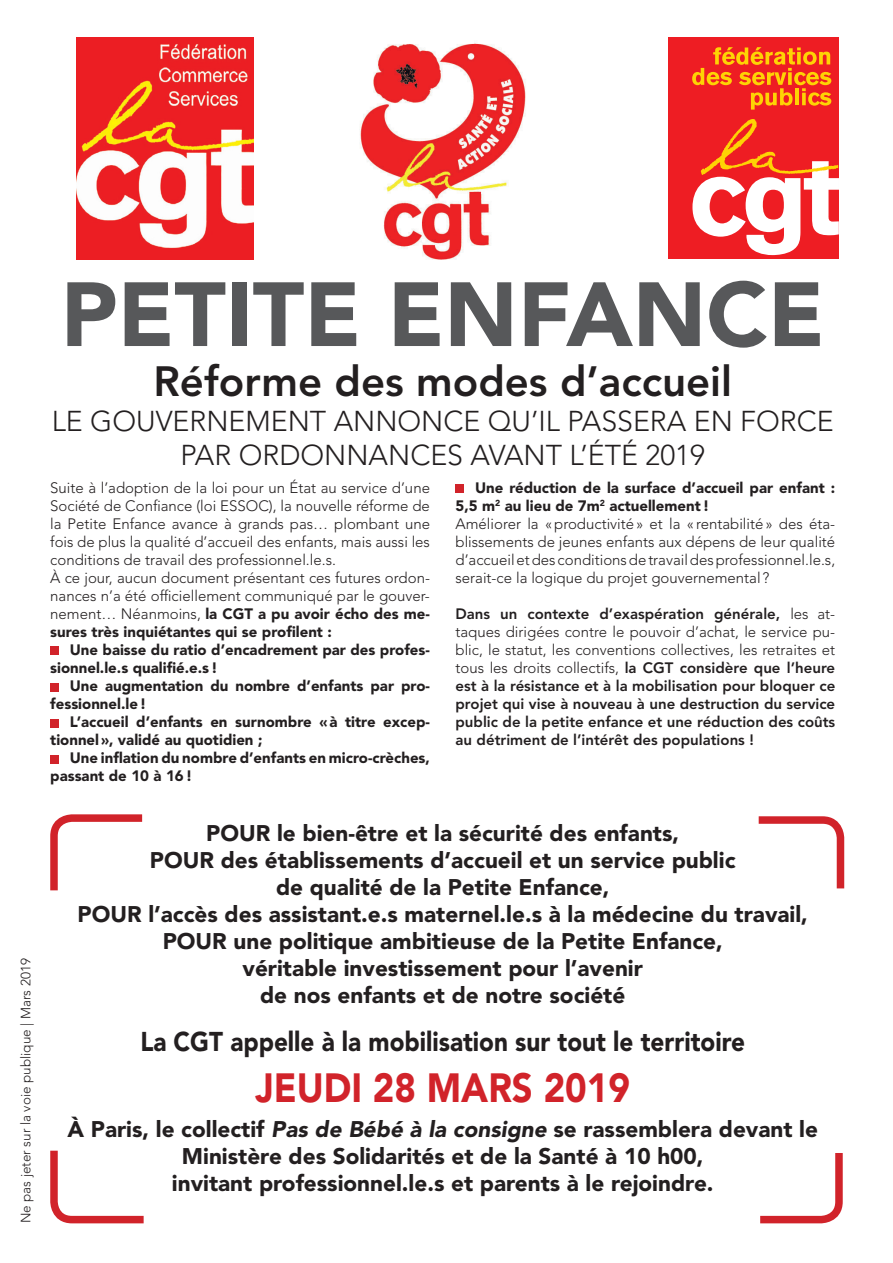
<style>
.page{position:relative;width:893px;height:1263px;background:#fff}
.page>*{position:absolute;margin:0;border:0;box-sizing:border-box;transform-origin:0 0}
.t1{font:900 90px "Avenir LT Std";color:#57585a}
.t2{font:800 42px "Avenir LT Std";color:#231f20}
.t3{font:900 40.5px "Avenir LT Std";color:#d1232a;scale:.9 1}
.t4{font:300 28.5px/34.2px "Avenir LT Std";color:#231f20;text-align:center}
.t5{font:900 27px "Avenir LT Std";color:#231f20;scale:.9 1}
.t6{font:900 22.5px/27px "Avenir LT Std";color:#231f20;text-align:center}
.t7{font:300 15px/18px "Avenir LT Std";color:#231f20}
.t8{font:800 15px/18px "Avenir LT Std";color:#231f20;text-align:justify}
.t9{font:900 15px/18px "Avenir LT Std";color:#231f20}
.t10{font:300 13.5px "Avenir LT Std";color:#231f20}
.s1{font-weight:900}
.s2{font-weight:300}
.s3{font-style:italic}
</style>
<div class="page">
<div style="left:50px;top:646px;width:9px;height:9px;background:#d1232a"></div>
<div style="left:50px;top:682px;width:9px;height:9px;background:#d1232a"></div>
<div style="left:50px;top:718px;width:9px;height:9px;background:#d1232a"></div>
<div style="left:50px;top:754px;width:9px;height:9px;background:#d1232a"></div>
<div style="left:455px;top:484px;width:9px;height:9px;background:#d1232a"></div>
<svg style="left:50px;top:814px;width:93px;height:77px"></svg>
<svg style="left:50px;top:1150px;width:94px;height:74px"></svg>
<svg style="left:758px;top:816px;width:87px;height:73px"></svg>
<svg style="left:760px;top:1153px;width:83px;height:71px"></svg>
<img style="left:360px;top:43px;width:166px;height:217px">
<img style="left:77px;top:38px;width:176px;height:221px">
<div style="left:668px;top:38px;width:170px;height:221px;background:#ee1d23"></div>
<svg style="left:692px;top:119px;width:147px;height:136px"></svg>
<svg style="left:692px;top:47px;width:139px;height:63px"></svg>
<p class="t10" style="left:18px;top:1223px;width:266px;rotate:-90deg">Ne pas jeter sur la voie publique | Mars 2019</p>
<h1 class="t1" style="left:61px;top:260px;width:765px">PETITE ENFANCE</h1>
<h2 class="t2" style="left:153px;top:357px;width:580px">Réforme des modes d’accueil</h2>
<h3 class="t4" style="left:52px;top:404px;width:784px">LE GOUVERNEMENT ANNONCE QU’IL PASSERA EN FORCE<br>PAR ORDONNANCES AVANT L’ÉTÉ 2019</h3>
<p class="t7" style="left:50px;top:479px;width:381px">Suite à l’adoption de la loi pour un État au service d’une Société de Confiance (loi ESSOC), la nouvelle réforme de la Petite Enfance avance à grands pas… plombant une fois de plus la qualité d’accueil des enfants, mais aussi les conditions de travail des professionnel.le.s.<br>À ce jour, aucun document présentant ces futures ordon&shy;nances n’a été officiellement communiqué par le gouver&shy;nement… Néanmoins, <span class="s1">la CGT a pu avoir écho des me&shy;sures très inquiétantes qui se profilent :</span></p>
<p class="t9" style="left:50px;top:641px;width:381px;text-indent:20px">Une baisse du ratio d’encadrement par des profes&shy;sionnel.le.s qualifié.e.s !</p>
<p class="t9" style="left:50px;top:677px;width:381px;text-indent:20px">Une augmentation du nombre d’enfants par pro&shy;fessionnel.le!</p>
<p class="t9" style="left:50px;top:713px;width:381px;text-indent:19px">L’accueil d’enfants en surnombre «à titre excep&shy;tionnel», validé au quotidien ;</p>
<p class="t9" style="left:50px;top:749px;width:381px;text-indent:20px">Une inflation du nombre d’enfants en micro-crèches, passant de 10 à 16!</p>
<p class="t7" style="left:455px;top:479px;width:381px;text-indent:20px"><span class="s1">Une réduction de la surface d’accueil par enfant :<br>5,5 m</span><sup>2</sup> <span class="s1">au lieu de 7m</span><sup>2</sup> <span class="s1">actuellement !<br></span>Améliorer la «productivité» et la « rentabilité» des éta&shy;blissements de jeunes enfants aux dépens de leur qualité d’accueil et des conditions de travail des professionnel.le.s, serait-ce la logique du projet gouvernemental ?</p>
<p class="t8" style="left:455px;top:605px;width:381px">Dans un contexte d’exaspération générale, <span class="s2">les at&shy;taques dirigées contre le pouvoir d’achat, le service pu&shy;blic, le statut, les conventions collectives, les retraites et tous les droits collectifs,</span> la CGT considère que l’heure est à la résistance et à la mobilisation pour bloquer ce projet qui vise à nouveau à une destruction du service public de la petite enfance et une réduction des coûts au détriment de l’intérêt des populations !</p>
<p class="t6" style="left:78px;top:819px;width:732px">POUR le bien-être et la sécurité des enfants,<br>POUR des établissements d’accueil et un service public<br>de qualité de la Petite Enfance,<br>POUR l’accès des assistant.e.s maternel.le.s à la médecine du travail, POUR une politique ambitieuse de la Petite Enfance,<br>véritable investissement pour l’avenir<br>de nos enfants et de notre société</p>
<h3 class="t5" style="left:140px;top:1025px;width:673px">La CGT appelle à la mobilisation sur tout le territoire</h3>
<h3 class="t3" style="left:255px;top:1063px;width:418px">JEUDI 28 MARS 2019</h3>
<h3 class="t6" style="left:67px;top:1116px;width:752px">À Paris, le collectif <span class="s3">Pas de Bébé à la consigne</span> se rassemblera devant le<br>Ministère des Solidarités et de la Santé à 10 h00,<br>invitant professionnel.le.s et parents à le rejoindre.</h3>
</div>
